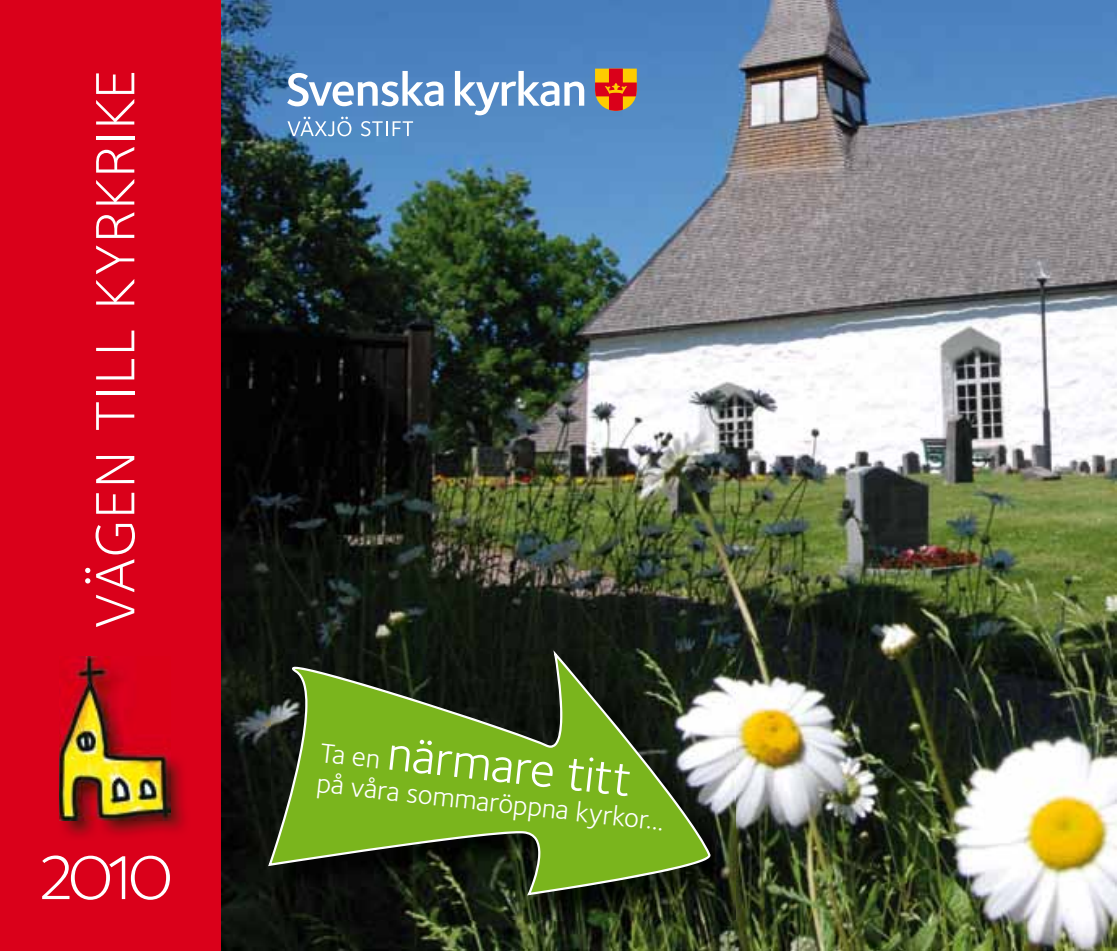
<style>
.page{position:relative;width:1117px;height:951px;background:#fff}
.page>*{position:absolute;margin:0;border:0;box-sizing:border-box;transform-origin:0 0}
.t1{font:83.25px "Foundry Sterling Light Expert";color:#fff}
.t2{font:74.25px "Foundry Sterling Light Expert";color:#fff}
.t3{font:50.4px "Foundry Sterling";color:#fff}
.t4{font:28.12px "Foundry Sterling";color:#fff}
.s1{font-size:28.12px}
</style>
<div class="page">
<img style="left:220px;top:0;width:896px;height:950px">
<img style="left:271px;top:654px;width:464px;height:265px">
<svg style="left:262px;top:649px;width:452px;height:244px;background:#363a36"></svg>
<svg style="left:268px;top:650px;width:442px;height:245px;background:#537323"></svg>
<div style="left:0;top:0;width:220px;height:950px;background:#da001a"></div>
<img style="left:59px;top:759px;width:126px;height:78px">
<img style="left:59px;top:656px;width:112px;height:164px">
<svg style="left:287px;top:117px;width:64px;height:19px"></svg>
<svg style="left:361px;top:121px;width:52px;height:15px"></svg>
<svg style="left:287px;top:71px;width:156px;height:35px"></svg>
<svg style="left:455px;top:71px;width:129px;height:44px"></svg>
<svg style="left:595px;top:69px;width:41px;height:42px;background:#db6020"></svg>
<h2 class="t2" style="left:67px;top:628px;width:561px;rotate:-90deg">vägen till kyrkrike</h2>
<h1 class="t1" style="left:40px;top:823px;width:136px">2010</h1>
<h3 class="t3" style="left:323px;top:717px;width:314px;rotate:6deg"><span class="s1">Ta en</span> närmare titt</h3>
<p class="t4" style="left:318px;top:767px;width:351px;rotate:6deg">på våra sommaröppna kyrkor...</p>
</div>
